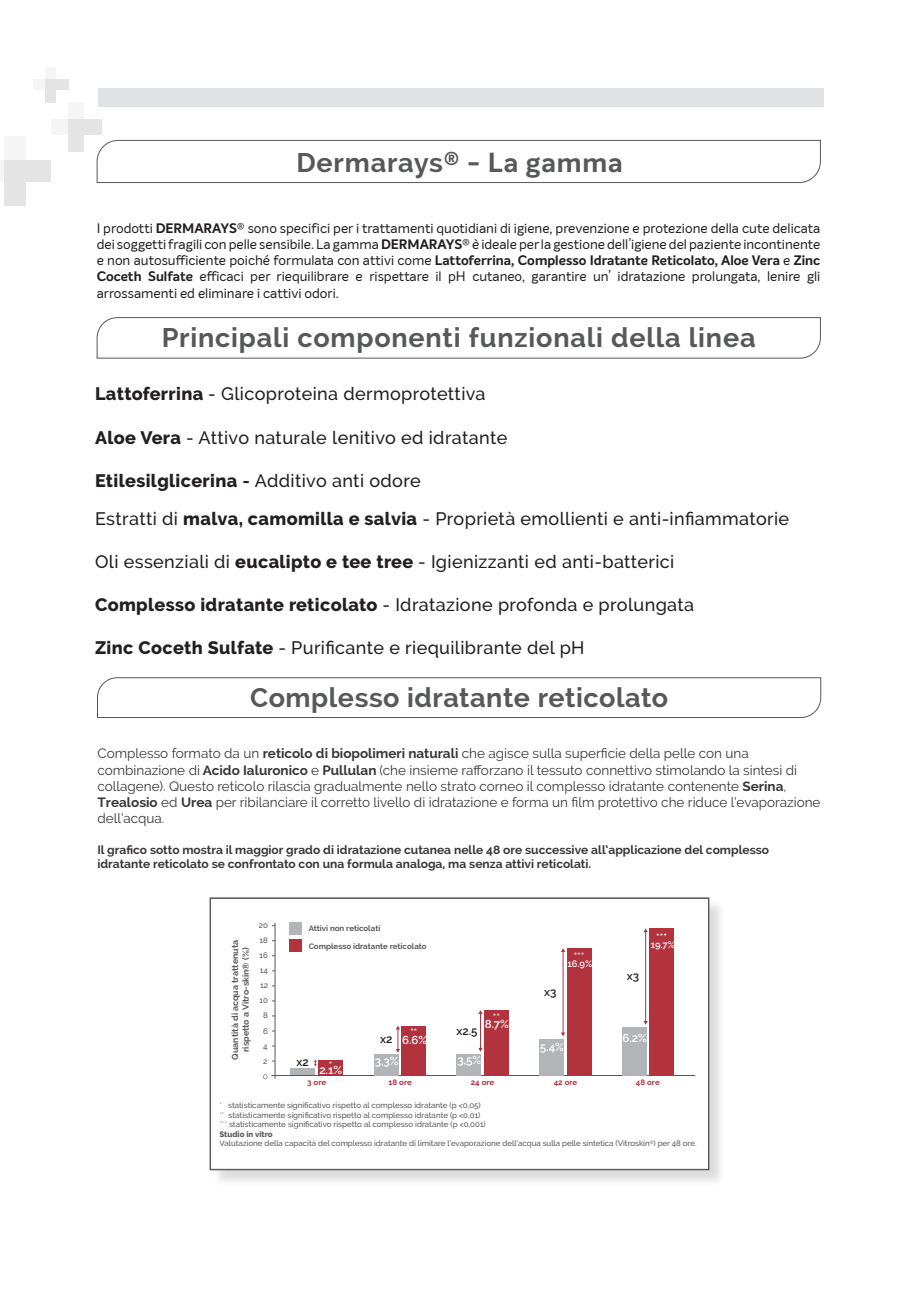
<style>
.page{position:relative;width:919px;height:1289px;background:#fff}
.page>*{position:absolute;margin:0;border:0;box-sizing:border-box;transform-origin:0 0}
.t1{font:700 27px "Raleway";letter-spacing:.03em;color:#57585a}
.t2{font:500 18px/37.8px "Raleway";letter-spacing:.02em;color:#231f20}
.t3{font:13.5px/16.2px "Intelo Alt";color:#231f20;text-align:justify}
.t4{font:13.5px/16.2px "Raleway";color:#231f20}
.t5{font:700 12px/14.4px "Raleway";color:#231f20}
.t6{font:600 11.55px/21.3px "Raleway";color:#fff}
.t7{font:600 11.55px "Raleway";color:#231f20}
.t8{font:600 10.65px "Raleway";color:#fff}
.t9{font:600 9.3px "Raleway";color:#fff}
.t10{font:700 8.85px/10.5px "Raleway";color:#57585a;text-align:center}
.t11{font:500 7.95px/9.4px "Raleway";letter-spacing:-.005em;color:#57585a}
.t12{font:700 7.95px "Raleway";color:#57585a}
.t13{font:700 7.95px "Raleway";color:#b2323e}
.s1{font-family:"Intelo Alt"}
.s2{font-weight:700}
.s3{font-weight:700;color:#57585a}
.s4{font-weight:800}
.s5{color:#231f20}
.s6{font-weight:300}
</style>
<div class="page">
<div style="left:98px;top:88px;width:725px;height:18px;background:#e1e2e4"></div>
<div style="left:51px;top:120px;width:18px;height:15px;background:#f5f5f6"></div>
<div style="left:69px;top:102px;width:15px;height:18px;background:#f5f5f6"></div>
<div style="left:84px;top:120px;width:18px;height:15px;background:#e4e4e5"></div>
<div style="left:69px;top:135px;width:15px;height:17px;background:#e4e4e5"></div>
<div style="left:69px;top:120px;width:15px;height:15px;background:#e4e4e5"></div>
<div style="left:33px;top:79px;width:13px;height:11px;background:#f5f5f6"></div>
<div style="left:46px;top:67px;width:10px;height:12px;background:#f5f5f6"></div>
<div style="left:56px;top:79px;width:13px;height:11px;background:#e4e4e5"></div>
<div style="left:46px;top:90px;width:10px;height:12px;background:#e4e4e5"></div>
<div style="left:46px;top:79px;width:10px;height:11px;background:#e4e4e5"></div>
<hr style="left:0;top:161px;width:4px;height:21px;background:#f5f5f6">
<div style="left:4px;top:136px;width:22px;height:25px;background:#f5f5f6"></div>
<div style="left:26px;top:161px;width:25px;height:21px;background:#e4e4e5"></div>
<div style="left:4px;top:182px;width:22px;height:24px;background:#e4e4e5"></div>
<div style="left:4px;top:161px;width:22px;height:21px;background:#e4e4e5"></div>
<svg style="left:96px;top:140px;width:725px;height:43px"></svg>
<svg style="left:96px;top:317px;width:725px;height:42px"></svg>
<svg style="left:97px;top:677px;width:724px;height:41px"></svg>
<div style="left:212px;top:899px;width:514px;height:288px;background:#231f20;opacity:.15"></div>
<svg style="left:212px;top:899px;width:495px;height:269px"></svg>
<div style="left:290px;top:1067px;width:25px;height:8px;background:#b1b5b7"></div>
<div style="left:318px;top:1059px;width:25px;height:16px;background:#b2323e"></div>
<hr style="left:271px;top:1075px;width:424px;height:1px;background:#57585a">
<hr style="left:275px;top:922px;width:1px;height:156px;background:#57585a">
<svg style="left:263px;top:1074px;width:4px;height:5px"></svg>
<div style="left:290px;top:922px;width:12px;height:12px;background:#b1b5b7"></div>
<div style="left:290px;top:939px;width:12px;height:12px;background:#b2323e"></div>
<svg style="left:314px;top:1059px;width:3px;height:7px"></svg>
<div style="left:374px;top:1054px;width:25px;height:21px;background:#b1b5b7"></div>
<div style="left:401px;top:1025px;width:25px;height:50px;background:#b2323e"></div>
<svg style="left:395px;top:1025px;width:5px;height:27px"></svg>
<div style="left:456px;top:1053px;width:25px;height:22px;background:#b1b5b7"></div>
<div style="left:484px;top:1010px;width:25px;height:65px;background:#b2323e"></div>
<hr style="left:480px;top:1013px;width:1px;height:35px;background:#b2323e">
<svg style="left:478px;top:1010px;width:4px;height:3px"></svg>
<svg style="left:478px;top:1047px;width:4px;height:4px"></svg>
<div style="left:539px;top:1038px;width:25px;height:37px;background:#b1b5b7"></div>
<div style="left:566px;top:948px;width:25px;height:127px;background:#b2323e"></div>
<hr style="left:562px;top:951px;width:1px;height:82px;background:#b2323e">
<svg style="left:561px;top:948px;width:4px;height:3px"></svg>
<svg style="left:561px;top:1032px;width:4px;height:4px"></svg>
<div style="left:621px;top:1027px;width:25px;height:48px;background:#b1b5b7"></div>
<div style="left:649px;top:928px;width:25px;height:147px;background:#b2323e"></div>
<hr style="left:645px;top:931px;width:1px;height:90px;background:#b2323e">
<svg style="left:643px;top:928px;width:4px;height:4px"></svg>
<svg style="left:643px;top:1021px;width:4px;height:3px"></svg>
<div style="left:209px;top:897px;width:500px;height:273px;border:1px solid #57585a"></div>
<h1 class="t1" style="left:296px;top:147px;width:328px">Dermarays<span class="s1">® - La gamma</span></h1>
<p class="t3" style="left:97px;top:220px;width:725px">I prodotti <span class="s2">DERMARAYS</span><span class="s3">®</span> sono specifici per i trattamenti quotidiani di igiene, prevenzione e protezione della cute delicata dei soggetti fragili con pelle sensibile. La gamma <span class="s2">DERMARAYS</span><span class="s3">®</span> è ideale per la gestione dell’igiene del paziente incontinente e non autosufficiente poiché formulata con attivi come <span class="s2">Lattoferrina, Complesso Idratante Reticolato, Aloe Vera</span> e <span class="s2">Zinc Coceth Sulfate</span> efficaci per riequilibrare e rispettare il pH cutaneo, garantire un’ idratazione prolungata, lenire gli arrossamenti ed eliminare i cattivi odori.</p>
<h1 class="t1" style="left:162px;top:322px;width:595px">Principali componenti funzionali della linea</h1>
<h2 class="t2" style="left:95px;top:375px;width:392px"><span class="s4">Lattoferrina</span> - Glicoproteina dermoprotettiva</h2>
<h2 class="t2" style="left:95px;top:418px;width:414px"><span class="s4">Aloe Vera</span> - Attivo naturale lenitivo ed idratante</h2>
<h2 class="t2" style="left:95px;top:461px;width:695px"><span class="s4">Etilesilglicerina</span> <span class="s2">-</span> Additivo anti odore<br>Estratti di <span class="s4">malva, camomilla e salvia</span> - Proprietà emollienti e anti-infiammatorie</h2>
<h2 class="t2" style="left:95px;top:542px;width:581px">Oli essenziali di <span class="s4">eucalipto e tee tree</span> - Igienizzanti ed anti-batterici</h2>
<h2 class="t2" style="left:95px;top:586px;width:600px"><span class="s4">Complesso idratante reticolato</span> - Idratazione profonda e prolungata</h2>
<h2 class="t2" style="left:95px;top:629px;width:491px"><span class="s4">Zinc Coceth Sulfate</span> - Purificante e riequilibrante del pH</h2>
<h1 class="t1" style="left:250px;top:682px;width:419px">Complesso idratante reticolato</h1>
<p class="t4" style="left:97px;top:745px;width:724px">Complesso formato da un <span class="s2">reticolo di biopolimeri naturali</span> che agisce sulla superficie della pelle con una combinazione di <span class="s2">Acido Ialuronico</span> e <span class="s2">Pullulan</span> (che insieme rafforzano il tessuto connettivo stimolando la sintesi di collagene). Questo reticolo rilascia gradualmente nello strato corneo il complesso idratante contenente <span class="s2">Serina</span>, <span class="s2">Trealosio</span> ed <span class="s2">Urea</span> per ribilanciare il corretto livello di idratazione e forma un film protettivo che riduce l’evaporazione dell’acqua.</p>
<p class="t5" style="left:97px;top:842px;width:673px">Il grafico sotto mostra il maggior grado di idratazione cutanea nelle 48 ore successive all’applicazione del complesso idratante reticolato se confrontato con una formula analoga, ma senza attivi reticolati.</p>
<p class="t10" style="left:230px;top:1059px;width:121px;rotate:-90deg">Quantità di acqua trattenuta rispetto a Vitro-skin® (%)</p>
<p class="t11" style="left:259px;top:920px;width:11px">20</p>
<p class="t11" style="left:259px;top:935px;width:10px">18</p>
<p class="t11" style="left:259px;top:950px;width:10px">16</p>
<p class="t11" style="left:260px;top:965px;width:10px">14</p>
<p class="t11" style="left:260px;top:980px;width:9px">12</p>
<p class="t11" style="left:259px;top:995px;width:10px">10</p>
<p class="t11" style="left:263px;top:1010px;width:6px">8</p>
<p class="t11" style="left:263px;top:1025px;width:6px">6</p>
<p class="t11" style="left:263px;top:1041px;width:6px">4</p>
<p class="t11" style="left:263px;top:1056px;width:6px">2</p>
<p class="t12" style="left:309px;top:923px;width:73px">Attivi non reticolati</p>
<p class="t12" style="left:309px;top:941px;width:119px">Complesso idratante reticolato</p>
<p class="t7" style="left:296px;top:1055px;width:14px">x2</p>
<p class="t8" style="left:329px;top:1059px;width:5px">*</p>
<p class="t6" style="left:319px;top:1059px;width:24px">2.1%</p>
<p class="t8" style="left:410px;top:1026px;width:9px">**</p>
<p class="t6" style="left:375px;top:1029px;width:54px;text-indent:5px"><span class="s5">x2</span> 6.6%<br>3,3%</p>
<p class="t8" style="left:493px;top:1011px;width:9px">**</p>
<p class="t6" style="left:485px;top:1013px;width:25px">8.7%</p>
<p class="t7" style="left:456px;top:1023px;width:23px">x2.5</p>
<p class="t6" style="left:457px;top:1049px;width:25px">3,5%</p>
<p class="t8" style="left:573px;top:950px;width:12px">***</p>
<p class="t7" style="left:544px;top:985px;width:14px">x3</p>
<p class="t9" style="left:567px;top:958px;width:26px">16.9%</p>
<p class="t6" style="left:540px;top:1036px;width:25px">5.4%</p>
<p class="t8" style="left:656px;top:931px;width:12px">***</p>
<p class="t7" style="left:626px;top:969px;width:14px">x3</p>
<p class="t9" style="left:651px;top:939px;width:25px">19.7%</p>
<p class="t6" style="left:622px;top:1026px;width:26px">6.2%</p>
<p class="t13" style="left:307px;top:1077px;width:20px">3 ore</p>
<p class="t13" style="left:388px;top:1077px;width:25px">18 ore</p>
<p class="t13" style="left:471px;top:1077px;width:25px">24 ore</p>
<p class="t13" style="left:553px;top:1077px;width:25px">42 ore</p>
<p class="t13" style="left:636px;top:1077px;width:25px">48 ore</p>
<p class="t11" style="left:219px;top:1100px;width:478px"><span class="s6">*</span> statisticamente significativo rispetto al complesso idratante (p &lt;0,05)<br><span class="s6">**</span> statisticamente significativo rispetto al complesso idratante (p &lt;0,01)<br><span class="s6">***</span> statisticamente significativo rispetto al complesso idratante (p &lt;0,001)<br><span class="s4">Studio in vitro<br></span>Valutazione della capacità del complesso idratante di limitare l'evaporazione dell'acqua sulla pelle sintetica (Vitroskin<sup>®</sup>) per 48 ore.</p>
</div>
